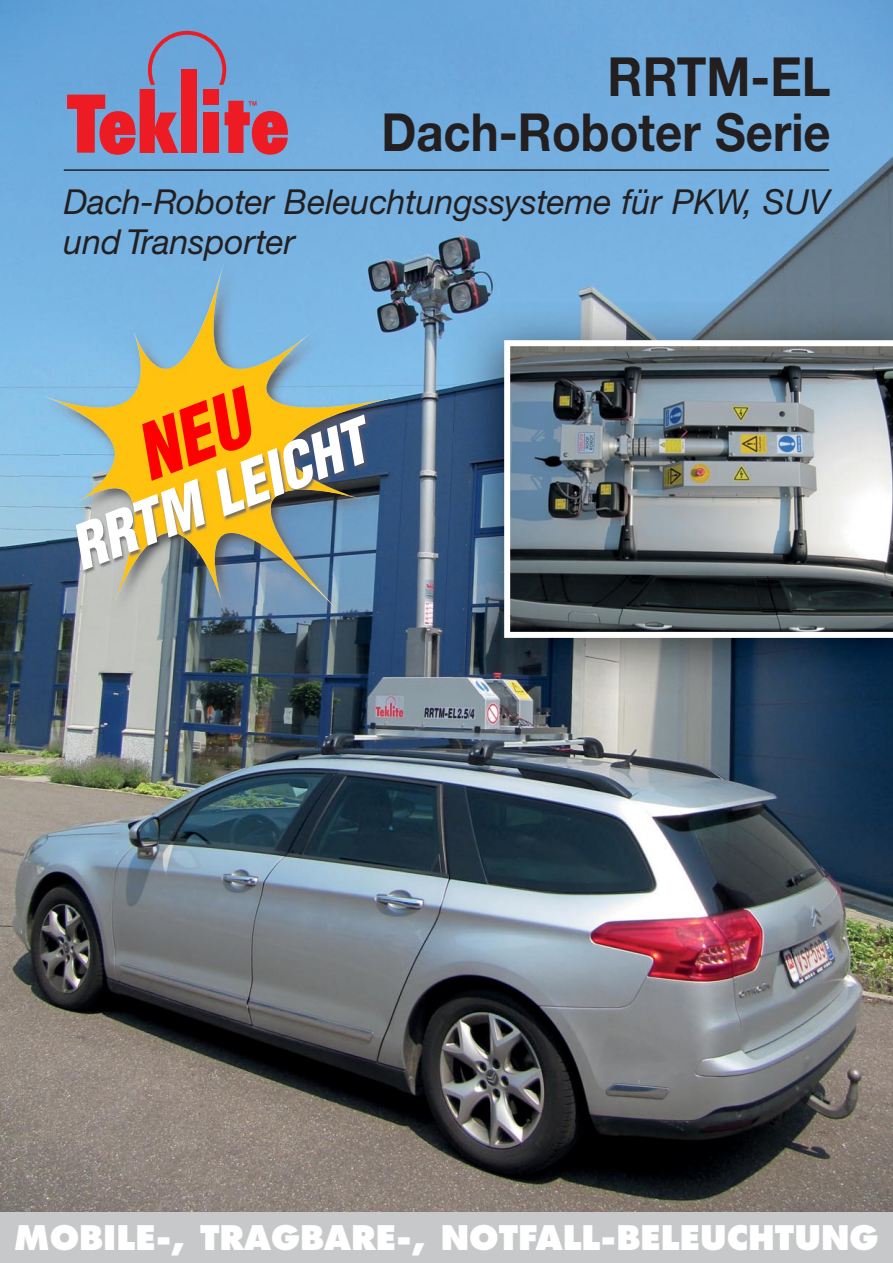
<style>
.page{position:relative;width:893px;height:1263px;background:#fff}
.page>*{position:absolute;margin:0;border:0;box-sizing:border-box;transform-origin:0 0}
.t1{font:italic 900 condensed 60px "Helvetica";color:#fff;scale:.95 1}
.t2{font:700 54px "Helvetica Neue CE";color:#231f20;scale:.9 1}
.t3{font:700 52.5px "Helvetica Neue";color:#231f20;scale:.9 1}
.t4{font:italic 34.5px/40.5px "Helvetica Neue CE";color:#231f20}
.t5{font:800 33px "Futura";color:#fff}
</style>
<div class="page">
<img style="left:0;top:0;width:893px;height:1212px">
<hr style="left:64px;top:169px;width:765px;height:2px;background:#231f20">
<img style="left:454px;top:302px;width:439px;height:391px">
<img style="left:504px;top:340px;width:389px;height:298px">
<div style="left:0;top:1212px;width:893px;height:51px;background:#c6c8ca"></div>
<svg style="left:67px;top:31px;width:221px;height:124px"></svg>
<img style="left:3px;top:254px;width:417px;height:386px">
<img style="left:39px;top:261px;width:361px;height:352px">
<img style="left:420px;top:478px;width:22px;height:64px">
<div style="left:84px;top:640px;width:81px;height:27px;background:#c0c3be"></div>
<img style="left:390px;top:399px;width:30px;height:184px">
<img style="left:266px;top:338px;width:124px;height:36px">
<img style="left:19px;top:437px;width:292px;height:203px">
<img style="left:75px;top:374px;width:315px;height:232px">
<div style="left:142px;top:385px;width:112px;height:96px;background:#ffc20f"></div>
<h2 class="t2" style="left:608px;top:57px;width:249px">RRTM-EL</h2>
<h3 class="t3" style="left:381px;top:114px;width:501px">Dach-Roboter Serie</h3>
<p class="t4" style="left:64px;top:185px;width:767px">Dach-Roboter Beleuchtungssysteme für PKW, SUV und Transporter</p>
<h1 class="t1" style="left:65px;top:529px;width:330px;rotate:-21deg">RRTM LEICHT</h1>
<p class="t5" style="left:14px;top:1223px;width:866px">MOBILE-, TRAGBARE-, NOTFALL-BELEUCHTUNG</p>
</div>
